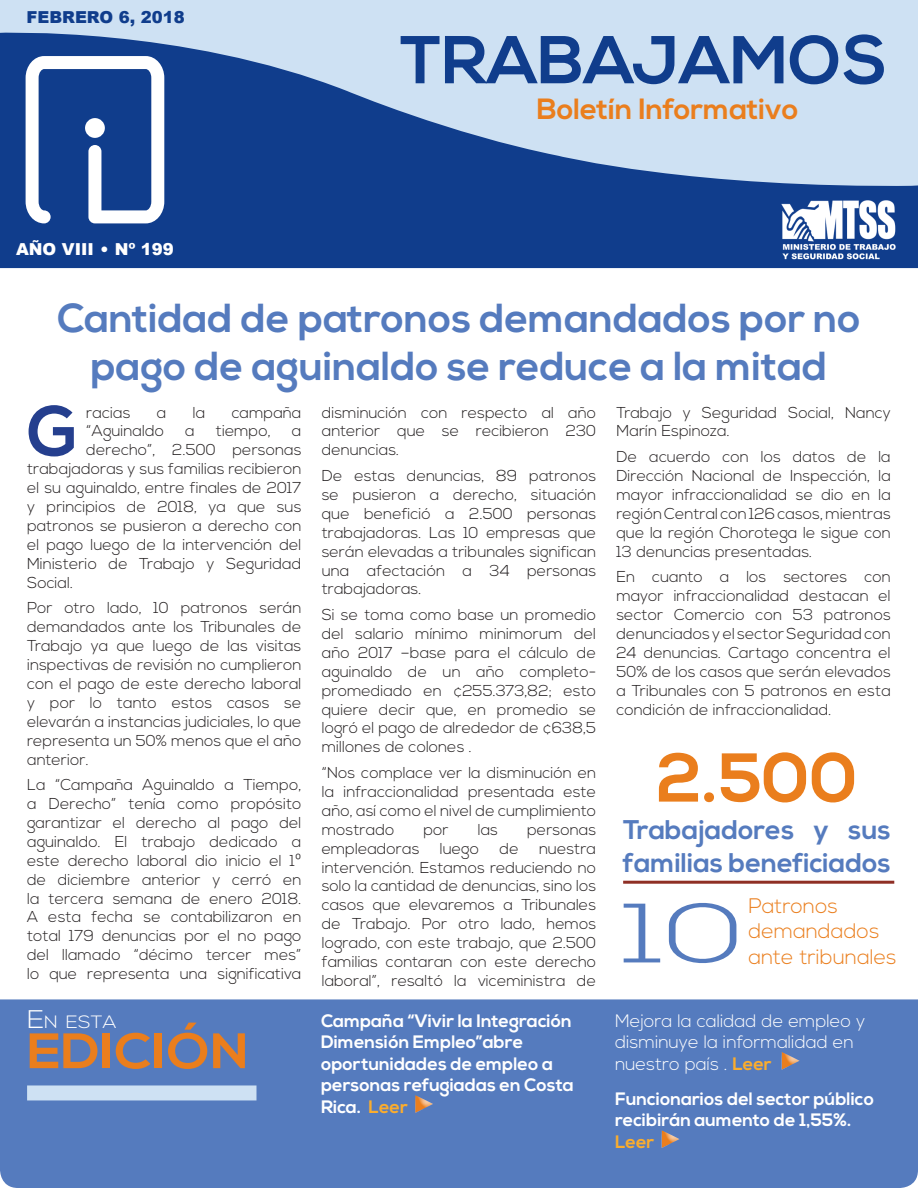
<style>
.page{position:relative;width:918px;height:1188px;background:#fff}
.page>*{position:absolute;margin:0;border:0;box-sizing:border-box;transform-origin:0 0}
.t1{font:300 84px "Nexa";color:#557bbe;scale:1.5 1}
.t2{font:700 69.75px "Nexa";color:#253f8e}
.t3{font:700 69px "Nexa";color:#ea7e1d}
.t4{font:700 67.5px "Nexa";color:#103d8c}
.t5{font:700 49.65px "Nexa";letter-spacing:.005em;color:#ea7e1d;scale:1.1 1}
.t6{font:700 40.5px/48.6px "Nexa";color:#557bbe;text-align:center}
.t7{font:700 29.25px "Nexa";color:#ea7e1d}
.t8{font:700 27px/32.4px "Nexa";color:#557bbe}
.t9{font:300 21px/25.2px "Nexa";color:#ea7e1d}
.t10{font:700 18px/21.6px "Nexa";color:#fff}
.t11{font:300 18px/21.6px "Nexa";color:#fff}
.t12{font:700 18px "Nexa";color:#fbad2e}
.t13{font:300 17.85px "Nexa";color:#fff;scale:1.1 1}
.t14{font:900 16.5px "Arial";color:#103d8c}
.t15{font:900 16.5px "Arial";color:#fff}
.t16{font:300 15.75px/18.9px "Nexa";color:#231f20;text-align:justify}
.s1{font-family:"Palatino";font-weight:400}
.s2{font-size:25.5px}
.s3{color:#fbad2e}
.s4{font-weight:700;color:#fbad2e}
</style>
<div class="page">
<div style="left:0;top:0;width:918px;height:26px;background:#cee1f3"></div>
<svg style="left:0;top:26px;width:918px;height:242px;background:#6486b9"></svg>
<div style="left:0;top:999px;width:918px;height:189px;background:#557bbe"></div>
<div style="left:414px;top:1094px;width:22px;height:21px;background:#fff;opacity:.75"></div>
<div style="left:780px;top:1050px;width:23px;height:21px;background:#fff;opacity:.75"></div>
<div style="left:660px;top:1129px;width:23px;height:21px;background:#fff;opacity:.75"></div>
<div style="left:27px;top:1085px;width:229px;height:15px;background:#cee1f3"></div>
<svg style="left:26px;top:56px;width:138px;height:167px"></svg>
<div style="left:85px;top:118px;width:20px;height:20px;background:#fff;border-radius:50%"></div>
<img style="left:778px;top:189px;width:121px;height:79px">
<hr style="left:623px;top:881px;width:271px;height:3px;background:#8f2f25">
<p class="t14" style="left:26px;top:5px;width:160px">FEBRERO 6, 2018</p>
<p class="t15" style="left:16px;top:237px;width:159px">AÑO VIII <span class="s1">•</span> Nº 199</p>
<h3 class="t4" style="left:400px;top:21px;width:489px">TRABAJAMOS</h3>
<h3 class="t7" style="left:537px;top:92px;width:263px">Boletín Informativo</h3>
<h3 class="t6" style="left:57px;top:295px;width:805px">Cantidad de patronos demandados por no pago de aguinaldo se reduce a la mitad</h3>
<h2 class="t2" style="left:27px;top:391px;width:52px">G</h2>
<p class="t16" style="left:86px;top:403px;width:46px">racias</p>
<p class="t16" style="left:157px;top:403px;width:11px">a</p>
<p class="t16" style="left:193px;top:403px;width:14px">la</p>
<p class="t16" style="left:232px;top:403px;width:71px">campaña</p>
<p class="t16" style="left:86px;top:422px;width:79px">“Aguinaldo</p>
<p class="t16" style="left:185px;top:422px;width:11px">a</p>
<p class="t16" style="left:216px;top:422px;width:56px">tiempo,</p>
<p class="t16" style="left:292px;top:422px;width:11px">a</p>
<p class="t16" style="left:86px;top:441px;width:217px">derecho”, 2.500 personas</p>
<p class="t16" style="left:27px;top:460px;width:276px">trabajadoras y sus familias recibieron</p>
<p class="t16" style="left:27px;top:479px;width:276px">el su aguinaldo, entre finales de 2017</p>
<p class="t16" style="left:27px;top:498px;width:276px">y principios de 2018, ya que sus</p>
<p class="t16" style="left:27px;top:517px;width:276px">patronos se pusieron a derecho con</p>
<p class="t16" style="left:27px;top:536px;width:276px">el pago luego de la intervención del</p>
<p class="t16" style="left:27px;top:555px;width:276px">Ministerio de Trabajo y Seguridad</p>
<p class="t16" style="left:27px;top:574px;width:48px">Social.</p>
<p class="t16" style="left:27px;top:599px;width:276px">Por otro lado, 10 patronos serán demandados ante los Tribunales de Trabajo ya que luego de las visitas inspectivas de revisión no cumplieron con el pago de este derecho laboral y por lo tanto estos casos se elevarán a instancias judiciales, lo que representa un 50% menos que el año anterior.</p>
<p class="t16" style="left:27px;top:776px;width:276px">La “Campaña Aguinaldo a Tiempo, a Derecho” tenía como propósito garantizar el derecho al pago del aguinaldo. El trabajo dedicado a este derecho laboral dio inicio el 1º de diciembre anterior y cerró en la tercera semana de enero 2018.<br>A esta fecha se contabilizaron en total 179 denuncias por el no pago del llamado “décimo tercer mes” lo que representa una significativa</p>
<p class="t16" style="left:322px;top:403px;width:276px">disminución con respecto al año anterior que se recibieron 230 denuncias.</p>
<p class="t16" style="left:322px;top:467px;width:276px">De estas denuncias, 89 patronos se pusieron a derecho, situación que benefició a 2.500 personas trabajadoras. Las 10 empresas que serán elevadas a tribunales significan una afectación a 34 personas trabajadoras.</p>
<p class="t16" style="left:322px;top:606px;width:276px">Si se toma como base un promedio del salario mínimo minimorum del año 2017 –base para el cálculo de aguinaldo de un año completo&shy;promediado en ¢255.373,82; esto quiere decir que, en promedio se logró el pago de alrededor de ¢638,5 millones de colones .</p>
<p class="t16" style="left:322px;top:764px;width:276px">“Nos complace ver la disminución en la infraccionalidad presentada este año, así como el nivel de cumplimiento mostrado</p>
<p class="t16" style="left:423px;top:821px;width:27px">por</p>
<p class="t16" style="left:478px;top:821px;width:22px">las</p>
<p class="t16" style="left:527px;top:821px;width:71px">personas</p>
<p class="t16" style="left:322px;top:839px;width:99px">empleadoras</p>
<p class="t16" style="left:440px;top:839px;width:41px">luego</p>
<p class="t16" style="left:500px;top:839px;width:21px">de</p>
<p class="t16" style="left:322px;top:839px;width:276px;text-indent:217px">nuestra intervención. Estamos reduciendo no solo la cantidad de denuncias, sino los casos que elevaremos a Tribunales de Trabajo. Por otro lado, hemos logrado, con este trabajo, que 2.500 familias contaran con este derecho laboral”, resaltó la viceministra de</p>
<p class="t16" style="left:616px;top:403px;width:276px">Trabajo y Seguridad Social, Nancy<br>Marín Espinoza.</p>
<p class="t16" style="left:616px;top:448px;width:276px">De acuerdo con los datos de la Dirección Nacional de Inspección, la mayor infraccionalidad se dio en la región Central con 126 casos, mientras que la región Chorotega le sigue con 13 denuncias presentadas.</p>
<p class="t16" style="left:616px;top:568px;width:276px">En cuanto a los sectores con mayor infraccionalidad destacan el sector Comercio con 53 patronos denunciados y el sector Seguridad con 24 denuncias. Cartago concentra el 50% de los casos que serán elevados a Tribunales con 5 patronos en esta condición de infraccionalidad.</p>
<h3 class="t3" style="left:656px;top:738px;width:203px">2.500</h3>
<h3 class="t8" style="left:623px;top:815px;width:269px">Trabajadores y sus familias beneficiados</h3>
<h1 class="t1" style="left:623px;top:885px;width:82px">10</h1>
<h3 class="t9" style="left:748px;top:894px;width:150px">Patronos demandados ante tribunales</h3>
<p class="t13" style="left:27px;top:1011px;width:83px"><span class="s2">E</span>N ESTA</p>
<h3 class="t5" style="left:27px;top:1022px;width:203px">EDICIÓN</h3>
<p class="t10" style="left:321px;top:1010px;width:254px">Campaña “Vivir la Integración<br>Dimensión Empleo”abre oportunidades de empleo a personas refugiadas en Costa<br>Rica. <span class="s3">Leer</span></p>
<p class="t11" style="left:615px;top:1010px;width:252px">Mejora la calidad de empleo y disminuye la informalidad en nuestro país . <span class="s4">Leer</span></p>
<p class="t10" style="left:615px;top:1089px;width:260px">Funcionarios del sector público recibirán aumento de 1,55%.</p>
<p class="t12" style="left:615px;top:1132px;width:41px">Leer</p>
</div>
